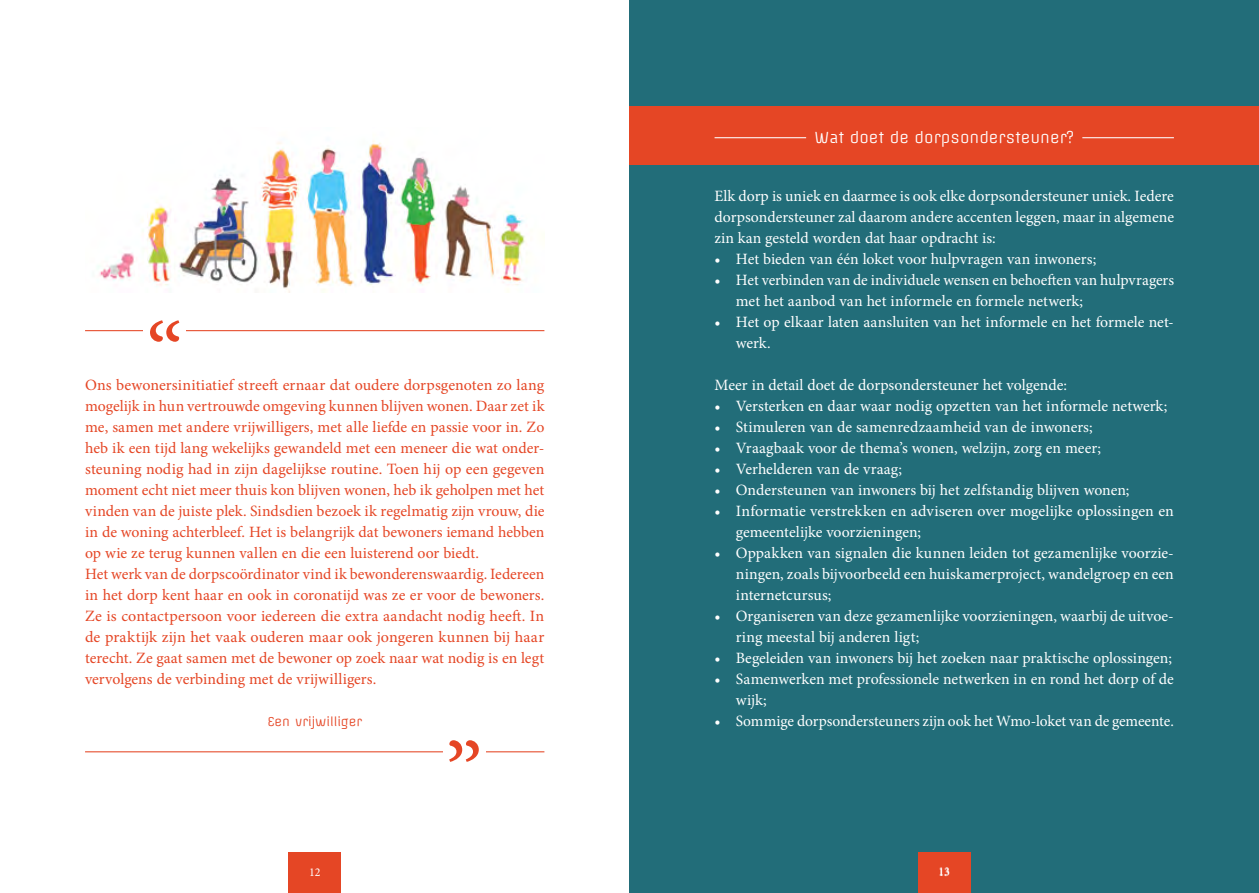
<style>
.page{position:relative;width:1259px;height:893px;background:#fff}
.page>*{position:absolute;margin:0;border:0;box-sizing:border-box;transform-origin:0 0}
.t1{font:15.75px/21px "Minion Pro";color:#fff}
.t2{font:15.75px/21px "Minion Pro";color:#e54625}
.t3{font:15px "Offside";color:#fff}
.t4{font:12px "Offside";color:#e54625}
.t5{font:12px "Minion Pro";color:#fff}
</style>
<div class="page">
<div style="left:629px;top:0;width:630px;height:893px;background:#226d79"></div>
<div style="left:918px;top:852px;width:52px;height:41px;background:#e54625"></div>
<div style="left:289px;top:852px;width:52px;height:41px;background:#e54625"></div>
<img style="left:97px;top:140px;width:431px;height:152px">
<hr style="left:85px;top:330px;width:459px;height:1px;background:#e54625">
<div style="left:143px;top:314px;width:43px;height:34px;background:#fff"></div>
<svg style="left:150px;top:320px;width:29px;height:22px"></svg>
<hr style="left:85px;top:751px;width:459px;height:1px;background:#e54625">
<div style="left:443px;top:734px;width:42px;height:34px;background:#fff"></div>
<svg style="left:449px;top:740px;width:30px;height:22px"></svg>
<div style="left:629px;top:107px;width:630px;height:58px;background:#e54625"></div>
<hr style="left:714px;top:137px;width:460px;height:1px;background:#fff">
<div style="left:806px;top:133px;width:276px;height:22px;background:#e54625"></div>
<p class="t2" style="left:85px;top:375px;width:461px">Ons bewonersinitiatief streeft ernaar dat oudere dorpsgenoten zo lang mogelijk in hun vertrouwde omgeving kunnen blijven wonen. Daar zet ik me, samen met andere vrijwilligers, met alle liefde en passie voor in. Zo heb ik een tijd lang wekelijks gewandeld met een meneer die wat onder&shy;steuning nodig had in zijn dagelijkse routine. Toen hij op een gegeven moment echt niet meer thuis kon blijven wonen, heb ik geholpen met het vinden van de juiste plek. Sindsdien bezoek ik regelmatig zijn vrouw, die in de woning achterbleef. Het is belangrijk dat bewoners iemand hebben op wie ze terug kunnen vallen en die een luisterend oor biedt.<br>Het werk van de dorpscoördinator vind ik bewonderenswaardig. Iedereen in het dorp kent haar en ook in coronatijd was ze er voor de bewoners.<br>Ze is contactpersoon voor iedereen die extra aandacht nodig heeft. In de praktijk zijn het vaak ouderen maar ook jongeren kunnen bij haar terecht. Ze gaat samen met de bewoner op zoek naar wat nodig is en legt vervolgens de verbinding met de vrijwilligers.</p>
<p class="t4" style="left:267px;top:714px;width:96px">Een vrijwilliger</p>
<p class="t5" style="left:309px;top:864px;width:13px">12</p>
<p class="t3" style="left:814px;top:128px;width:261px">Wat doet de dorpsondersteuner?</p>
<p class="t1" style="left:714px;top:186px;width:461px;text-align:justify">Elk dorp is uniek en daarmee is ook elke dorpsondersteuner uniek. Iedere dorpsondersteuner zal daarom andere accenten leggen, maar in algemene zin kan gesteld worden dat haar opdracht is:</p>
<p class="t1" style="left:714px;top:249px;width:383px">• Het bieden van één loket voor hulpvragen van inwoners;</p>
<p class="t1" style="left:736px;top:270px;width:440px;text-indent:-21px">• Het verbinden van de individuele wensen en behoeften van hulpvragers met het aanbod van het informele en formele netwerk;</p>
<p class="t1" style="left:736px;top:312px;width:439px;text-indent:-21px">• Het op elkaar laten aansluiten van het informele en het formele net&shy;werk.</p>
<p class="t1" style="left:714px;top:375px;width:354px">Meer in detail doet de dorpsondersteuner het volgende:</p>
<p class="t1" style="left:714px;top:396px;width:454px">• Versterken en daar waar nodig opzetten van het informele netwerk;</p>
<p class="t1" style="left:714px;top:417px;width:380px">• Stimuleren van de samenredzaamheid van de inwoners;</p>
<p class="t1" style="left:714px;top:438px;width:388px">• Vraagbaak voor de thema’s wonen, welzijn, zorg en meer;</p>
<p class="t1" style="left:714px;top:459px;width:189px">• Verhelderen van de vraag;</p>
<p class="t1" style="left:714px;top:480px;width:416px">• Ondersteunen van inwoners bij het zelfstandig blijven wonen;</p>
<p class="t1" style="left:736px;top:501px;width:439px;text-indent:-21px">• Informatie verstrekken en adviseren over mogelijke oplossingen en gemeentelijke voorzieningen;</p>
<p class="t1" style="left:736px;top:543px;width:439px;text-align:justify;text-indent:-21px">• Oppakken van signalen die kunnen leiden tot gezamenlijke voorzie&shy;ningen, zoals bijvoorbeeld een huiskamerproject, wandelgroep en een internetcursus;</p>
<p class="t1" style="left:736px;top:606px;width:439px;text-indent:-21px">• Organiseren van deze gezamenlijke voorzieningen, waarbij de uitvoe&shy;ring meestal bij anderen ligt;</p>
<p class="t1" style="left:714px;top:648px;width:459px">• Begeleiden van inwoners bij het zoeken naar praktische oplossingen;</p>
<p class="t1" style="left:736px;top:669px;width:440px;text-indent:-21px">• Samenwerken met professionele netwerken in en rond het dorp of de wijk;</p>
<p class="t1" style="left:714px;top:711px;width:461px">• Sommige dorpsondersteuners zijn ook het Wmo-loket van de gemeente.</p>
<p class="t5" style="left:938px;top:864px;width:13px">13</p>
</div>
